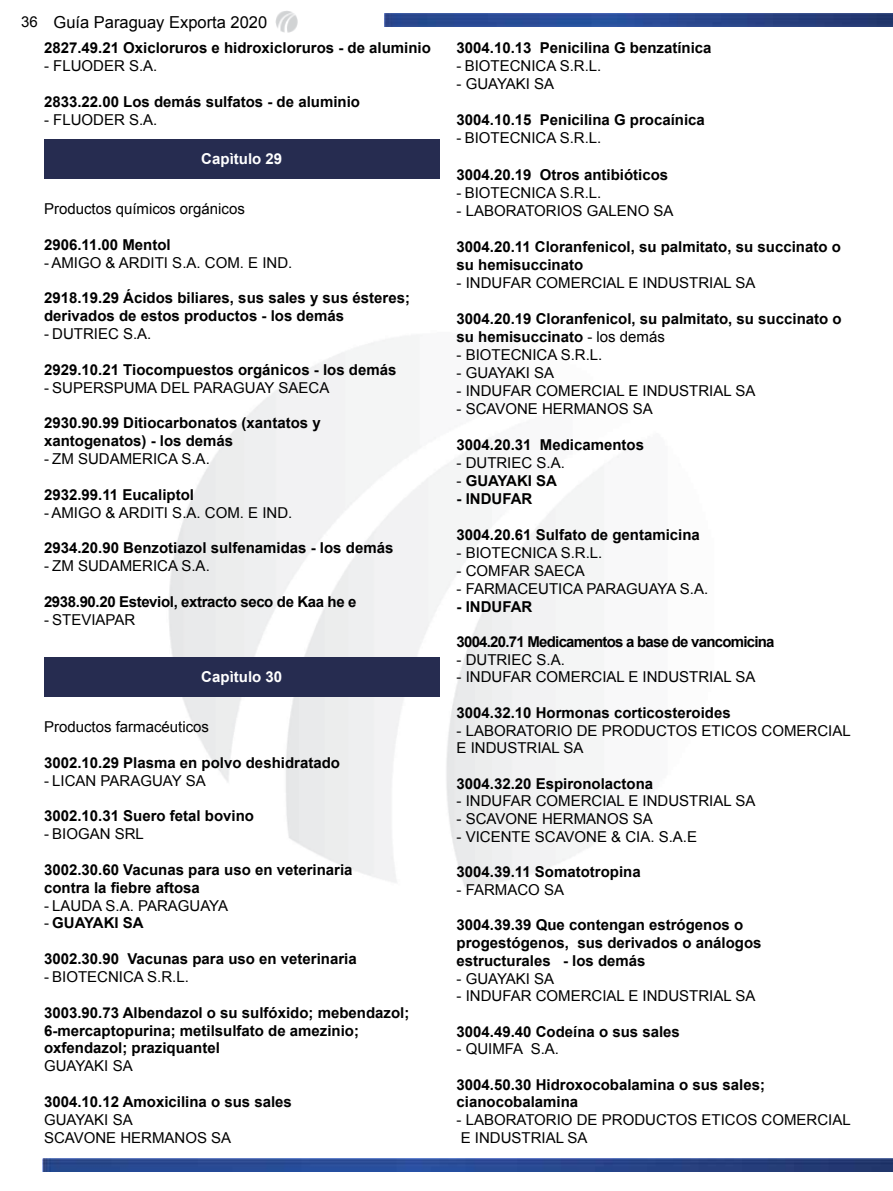
<style>
.page{position:relative;width:893px;height:1191px;background:#fff}
.page>*{position:absolute;margin:0;border:0;box-sizing:border-box;transform-origin:0 0}
.t1{font:16.5px "Arial";color:#000}
.t2{font:700 15px/17.9px "Arial";color:#000}
.t3{font:15px/17.9px "Arial";color:#000}
.t4{font:700 15px "Arial";letter-spacing:-.05em;color:#000}
.t5{font:700 15px "Arial";letter-spacing:-.025em;color:#000}
.t6{font:700 15px "Arial";color:#fff}
.s1{font-size:15px}
.s2{font-weight:400}
</style>
<div class="page">
<img style="left:43px;top:1158px;width:850px;height:13px">
<img style="left:276px;top:11px;width:22px;height:22px">
<img style="left:385px;top:14px;width:508px;height:13px">
<img style="left:166px;top:335px;width:460px;height:552px">
<div style="left:44px;top:139px;width:395px;height:39px;background:#262c50"></div>
<div style="left:44px;top:657px;width:395px;height:39px;background:#262c50"></div>
<p class="t1" style="left:21px;top:11px;width:247px"><span class="s1">36</span> Guía Paraguay Exporta 2020</p>
<p class="t2" style="left:44px;top:39px;width:388px">2827.49.21 Oxicloruros e hidroxicloruros - de aluminio</p>
<p class="t3" style="left:44px;top:57px;width:115px">- FLUODER S.A.</p>
<p class="t2" style="left:44px;top:93px;width:317px">2833.22.00 Los demás sulfatos - de aluminio</p>
<p class="t3" style="left:44px;top:111px;width:115px">- FLUODER S.A.</p>
<p class="t6" style="left:201px;top:148px;width:82px">Capìtulo 29</p>
<p class="t3" style="left:44px;top:200px;width:202px">Productos químicos orgánicos</p>
<p class="t2" style="left:44px;top:236px;width:128px">2906.11.00 Mentol</p>
<p class="t3" style="left:44px;top:253px;width:250px">- AMIGO &amp; ARDITI S.A. COM. E IND.</p>
<p class="t2" style="left:44px;top:289px;width:368px">2918.19.29 Ácidos biliares, sus sales y sus ésteres; derivados de estos productos - los demás</p>
<p class="t3" style="left:44px;top:325px;width:109px">- DUTRIEC S.A.</p>
<p class="t2" style="left:44px;top:361px;width:354px">2929.10.21 Tiocompuestos orgánicos - los demás</p>
<p class="t3" style="left:44px;top:378px;width:287px">- SUPERSPUMA DEL PARAGUAY SAECA</p>
<p class="t2" style="left:44px;top:414px;width:278px">2930.90.99 Ditiocarbonatos (xantatos y xantogenatos) - los demás</p>
<p class="t3" style="left:44px;top:450px;width:167px">- ZM SUDAMERICA S.A.</p>
<p class="t2" style="left:44px;top:486px;width:152px">2932.99.11 Eucaliptol</p>
<p class="t3" style="left:44px;top:503px;width:250px">- AMIGO &amp; ARDITI S.A. COM. E IND.</p>
<p class="t2" style="left:44px;top:539px;width:351px">2934.20.90 Benzotiazol sulfenamidas - los demás</p>
<p class="t3" style="left:44px;top:557px;width:167px">- ZM SUDAMERICA S.A.</p>
<p class="t5" style="left:44px;top:591px;width:314px">2938.90.20 Esteviol, extracto seco de Kaa he e</p>
<p class="t3" style="left:44px;top:610px;width:93px">- STEVIAPAR</p>
<p class="t6" style="left:201px;top:666px;width:82px">Capìtulo 30</p>
<p class="t3" style="left:44px;top:717px;width:167px">Productos farmacéuticos</p>
<p class="t2" style="left:44px;top:753px;width:297px">3002.10.29 Plasma en polvo deshidratado</p>
<p class="t3" style="left:44px;top:771px;width:163px">- LICAN PARAGUAY SA</p>
<p class="t2" style="left:44px;top:807px;width:212px">3002.10.31 Suero fetal bovino</p>
<p class="t3" style="left:44px;top:825px;width:101px">- BIOGAN SRL</p>
<p class="t2" style="left:44px;top:861px;width:310px">3002.30.60 Vacunas para uso en veterinaria contra la fiebre aftosa</p>
<p class="t3" style="left:44px;top:896px;width:186px">- LAUDA S.A. PARAGUAYA</p>
<p class="t2" style="left:44px;top:914px;width:101px"><span class="s2">-</span> GUAYAKI SA</p>
<p class="t2" style="left:44px;top:950px;width:314px">3002.30.90 Vacunas para uso en veterinaria</p>
<p class="t3" style="left:44px;top:967px;width:146px">- BIOTECNICA S.R.L.</p>
<p class="t2" style="left:44px;top:1003px;width:367px">3003.90.73 Albendazol o su sulfóxido; mebendazol;<br>6-mercaptopurina; metilsulfato de amezinio; oxfendazol; praziquantel</p>
<p class="t3" style="left:44px;top:1057px;width:90px">GUAYAKI SA</p>
<p class="t2" style="left:44px;top:1093px;width:249px">3004.10.12 Amoxicilina o sus sales</p>
<p class="t3" style="left:44px;top:1110px;width:189px">GUAYAKI SA<br>SCAVONE HERMANOS SA</p>
<p class="t2" style="left:456px;top:39px;width:257px">3004.10.13 Penicilina G benzatínica</p>
<p class="t3" style="left:456px;top:57px;width:146px">- BIOTECNICA S.R.L.</p>
<p class="t3" style="left:456px;top:75px;width:99px">- GUAYAKI SA</p>
<p class="t2" style="left:456px;top:111px;width:250px">3004.10.15 Penicilina G procaínica</p>
<p class="t3" style="left:456px;top:129px;width:146px">- BIOTECNICA S.R.L.</p>
<p class="t2" style="left:456px;top:165px;width:213px">3004.20.19 Otros antibióticos</p>
<p class="t3" style="left:456px;top:183px;width:146px">- BIOTECNICA S.R.L.</p>
<p class="t3" style="left:456px;top:201px;width:219px">- LABORATORIOS GALENO SA</p>
<p class="t2" style="left:456px;top:237px;width:386px">3004.20.11 Cloranfenicol, su palmitato, su succinato o su hemisuccinato</p>
<p class="t3" style="left:456px;top:273px;width:300px">- INDUFAR COMERCIAL E INDUSTRIAL SA</p>
<p class="t2" style="left:456px;top:309px;width:387px">3004.20.19 Cloranfenicol, su palmitato, su succinato o su hemisuccinato <span class="s2">- los demás</span></p>
<p class="t3" style="left:456px;top:345px;width:147px">- BIOTECNICA S.R.L.</p>
<p class="t3" style="left:456px;top:363px;width:99px">- GUAYAKI SA</p>
<p class="t3" style="left:456px;top:381px;width:300px">- INDUFAR COMERCIAL E INDUSTRIAL SA</p>
<p class="t3" style="left:456px;top:399px;width:198px">- SCAVONE HERMANOS SA</p>
<p class="t2" style="left:456px;top:435px;width:189px">3004.20.31 Medicamentos</p>
<p class="t3" style="left:456px;top:453px;width:110px">- DUTRIEC S.A.</p>
<p class="t2" style="left:456px;top:471px;width:102px"><span class="s2">-</span> GUAYAKI SA</p>
<p class="t2" style="left:456px;top:489px;width:77px">- INDUFAR</p>
<p class="t2" style="left:456px;top:525px;width:245px">3004.20.61 Sulfato de gentamicina</p>
<p class="t3" style="left:456px;top:543px;width:147px">- BIOTECNICA S.R.L.</p>
<p class="t3" style="left:456px;top:561px;width:130px">- COMFAR SAECA</p>
<p class="t3" style="left:456px;top:579px;width:253px">- FARMACEUTICA PARAGUAYA S.A.</p>
<p class="t2" style="left:456px;top:597px;width:77px">- INDUFAR</p>
<p class="t4" style="left:456px;top:631px;width:319px">3004.20.71 Medicamentos a base de vancomicina</p>
<p class="t3" style="left:456px;top:650px;width:110px">- DUTRIEC S.A.</p>
<p class="t3" style="left:456px;top:668px;width:300px">- INDUFAR COMERCIAL E INDUSTRIAL SA</p>
<p class="t2" style="left:456px;top:704px;width:276px">3004.32.10 Hormonas corticosteroides</p>
<p class="t3" style="left:456px;top:721px;width:396px">- LABORATORIO DE PRODUCTOS ETICOS COMERCIAL<br>E INDUSTRIAL SA</p>
<p class="t2" style="left:456px;top:774px;width:198px">3004.32.20 Espironolactona</p>
<p class="t3" style="left:456px;top:792px;width:300px">- INDUFAR COMERCIAL E INDUSTRIAL SA</p>
<p class="t3" style="left:456px;top:810px;width:198px">- SCAVONE HERMANOS SA</p>
<p class="t3" style="left:456px;top:827px;width:242px">- VICENTE SCAVONE &amp; CIA. S.A.E</p>
<p class="t2" style="left:456px;top:863px;width:186px">3004.39.11 Somatotropina</p>
<p class="t3" style="left:456px;top:880px;width:109px">- FARMACO SA</p>
<p class="t2" style="left:456px;top:916px;width:307px">3004.39.39 Que contengan estrógenos o progestógenos, sus derivados o análogos estructurales - los demás</p>
<p class="t3" style="left:456px;top:969px;width:99px">- GUAYAKI SA</p>
<p class="t3" style="left:456px;top:987px;width:300px">- INDUFAR COMERCIAL E INDUSTRIAL SA</p>
<p class="t2" style="left:456px;top:1022px;width:225px">3004.49.40 Codeína o sus sales</p>
<p class="t3" style="left:456px;top:1040px;width:104px">- QUIMFA S.A.</p>
<p class="t2" style="left:456px;top:1075px;width:310px">3004.50.30 Hidroxocobalamina o sus sales; cianocobalamina</p>
<p class="t3" style="left:456px;top:1110px;width:396px">- LABORATORIO DE PRODUCTOS ETICOS COMERCIAL<br>E INDUSTRIAL SA</p>
</div>
